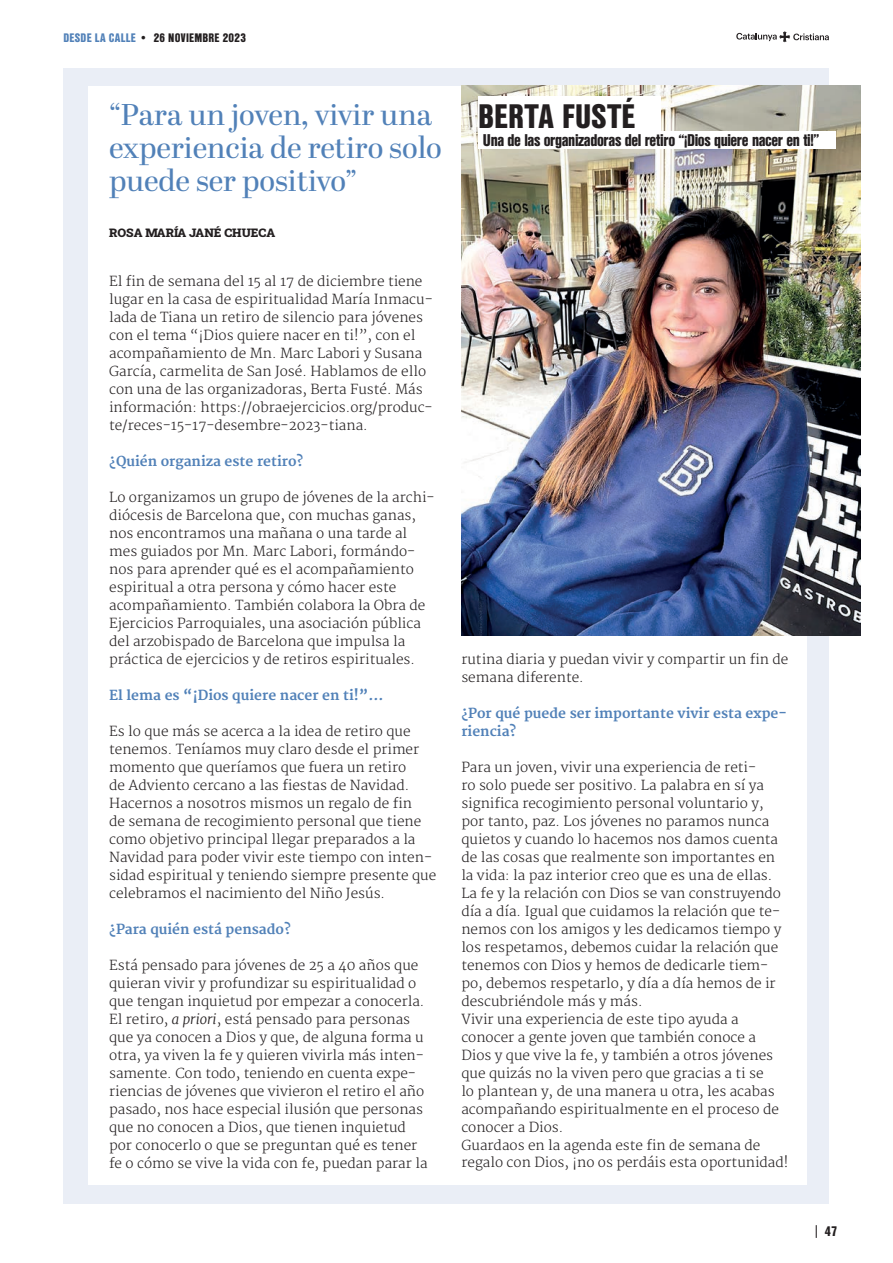
<style>
.page{position:relative;width:893px;height:1263px;background:#fff}
.page>*{position:absolute;margin:0;border:0;box-sizing:border-box;transform-origin:0 0}
.t1{font:900 33px "Nimbus San Con LOT";color:#231f20}
.DESTACATS_1_PRIMER_PLA{font:30px/33px "Abril Display";color:#5181b8}
.t2{font:900 16.5px "Nimbus San Con LOT";letter-spacing:-.025em;color:#231f20}
.TEXTO_PPAL_ESP{font:300 13.5px/18px "Merriweather";color:#231f20}
.TEXTO_PPAL_CAT{font:700 13.5px/18px "Merriweather";color:#5181b8}
.t3{font:900 13.5px "Nimbus San Con LOT";color:#231f20}
.t4{font:900 12px "Nimbus San Con LOT";letter-spacing:.025em;color:#231f20}
.NOM_REDACTORS{font:12px "Roboto Slab";color:#231f20}
.s1{color:#5181b8}
.s2{font-style:italic}
</style>
<div class="page">
<div style="left:64px;top:68px;width:765px;height:1135px;background:#eaeef6"></div>
<div style="left:89px;top:86px;width:718px;height:1098px;background:#fff"></div>
<img style="left:461px;top:86px;width:400px;height:550px">
<div style="left:478px;top:132px;width:358px;height:17px;background:#fff"></div>
<div style="left:478px;top:96px;width:183px;height:37px;background:#fff"></div>
<svg style="left:816px;top:1225px;width:1px;height:13px"></svg>
<svg style="left:736px;top:31px;width:93px;height:11px"></svg>
<p class="t4" style="left:63px;top:28px;width:184px"><span class="s1">DESDE LA CALLE</span> • 26 NOVIEMBRE 2023</p>
<p class="DESTACATS_1_PRIMER_PLA" style="left:109px;top:99px;width:325px">“Para un joven, vivir una</p>
<p class="t1" style="left:478px;top:91px;width:159px">BERTA FUSTÉ</p>
<p class="DESTACATS_1_PRIMER_PLA" style="left:109px;top:132px;width:334px">experiencia de retiro solo puede ser positivo”</p>
<p class="t2" style="left:483px;top:128px;width:338px">Una de las organizadoras del retiro “¡Dios quiere nacer en ti!”</p>
<p class="NOM_REDACTORS" style="left:109px;top:225px;width:168px">ROSA MARÍA JANÉ CHUECA</p>
<p class="TEXTO_PPAL_ESP" style="left:109px;top:272px;width:325px">El fin de semana del 15 al 17 de diciembre tiene lugar en la casa de espiritualidad María Inmacu&shy;lada de Tiana un retiro de silencio para jóvenes con el tema “¡Dios quiere nacer en ti!”, con el acompañamiento de Mn. Marc Labori y Susana García, carmelita de San José. Hablamos de ello con una de las organizadoras, Berta Fusté. Más información: https://obraejercicios.org/produc&shy;te/reces-15-17-desembre-2023-tiana.</p>
<p class="TEXTO_PPAL_CAT" style="left:109px;top:452px;width:196px">¿Quién organiza este retiro?</p>
<p class="TEXTO_PPAL_ESP" style="left:109px;top:488px;width:327px">Lo organizamos un grupo de jóvenes de la archi&shy;diócesis de Barcelona que, con muchas ganas, nos encontramos una mañana o una tarde al mes guiados por Mn. Marc Labori, formándo&shy;nos para aprender qué es el acompañamiento espiritual a otra persona y cómo hacer este acompañamiento. También colabora la Obra de Ejercicios Parroquiales, una asociación pública del arzobispado de Barcelona que impulsa la práctica de ejercicios y de retiros espirituales.</p>
<p class="TEXTO_PPAL_CAT" style="left:109px;top:686px;width:276px">El lema es “¡Dios quiere nacer en ti!”…</p>
<p class="TEXTO_PPAL_ESP" style="left:109px;top:722px;width:329px">Es lo que más se acerca a la idea de retiro que tenemos. Teníamos muy claro desde el primer momento que queríamos que fuera un retiro<br>de Adviento cercano a las fiestas de Navidad.<br>Hacernos a nosotros mismos un regalo de fin<br>de semana de recogimiento personal que tiene como objetivo principal llegar preparados a la Navidad para poder vivir este tiempo con inten&shy;sidad espiritual y teniendo siempre presente que celebramos el nacimiento del Niño Jesús.</p>
<p class="TEXTO_PPAL_CAT" style="left:109px;top:920px;width:183px">¿Para quién está pensado?</p>
<p class="TEXTO_PPAL_ESP" style="left:109px;top:956px;width:320px">Está pensado para jóvenes de 25 a 40 años que quieran vivir y profundizar su espiritualidad o que tengan inquietud por empezar a conocerla.<br>El retiro, <span class="s2">a priori</span>, está pensado para personas que ya conocen a Dios y que, de alguna forma u otra, ya viven la fe y quieren vivirla más inten&shy;samente. Con todo, teniendo en cuenta expe&shy;riencias de jóvenes que vivieron el retiro el año pasado, nos hace especial ilusión que personas que no conocen a Dios, que tienen inquietud por conocerlo o que se preguntan qué es tener fe o cómo se vive la vida con fe, puedan parar la</p>
<p class="TEXTO_PPAL_ESP" style="left:461px;top:650px;width:329px">rutina diaria y puedan vivir y compartir un fin de semana diferente.</p>
<p class="TEXTO_PPAL_CAT" style="left:461px;top:704px;width:327px">¿Por qué puede ser importante vivir esta expe&shy;riencia?</p>
<p class="TEXTO_PPAL_ESP" style="left:461px;top:758px;width:321px">Para un joven, vivir una experiencia de reti-<br>ro solo puede ser positivo. La palabra en sí ya significa recogimiento personal voluntario y, por tanto, paz. Los jóvenes no paramos nunca quietos y cuando lo hacemos nos damos cuenta de las cosas que realmente son importantes en la vida: la paz interior creo que es una de ellas.<br>La fe y la relación con Dios se van construyendo día a día. Igual que cuidamos la relación que te&shy;nemos con los amigos y les dedicamos tiempo y los respetamos, debemos cuidar la relación que tenemos con Dios y hemos de dedicarle tiem&shy;po, debemos respetarlo, y día a día hemos de ir descubriéndole más y más.</p>
<p class="TEXTO_PPAL_ESP" style="left:461px;top:1010px;width:319px">Vivir una experiencia de este tipo ayuda a conocer a gente joven que también conoce a Dios y que vive la fe, y también a otros jóvenes que quizás no la viven pero que gracias a ti se lo plantean y, de una manera u otra, les acabas acompañando espiritualmente en el proceso de conocer a Dios.</p>
<p class="TEXTO_PPAL_ESP" style="left:461px;top:1136px;width:329px">Guardaos en la agenda este fin de semana de regalo con Dios, ¡no os perdáis esta oportunidad!</p>
<p class="t3" style="left:825px;top:1221px;width:14px">47</p>
</div>
